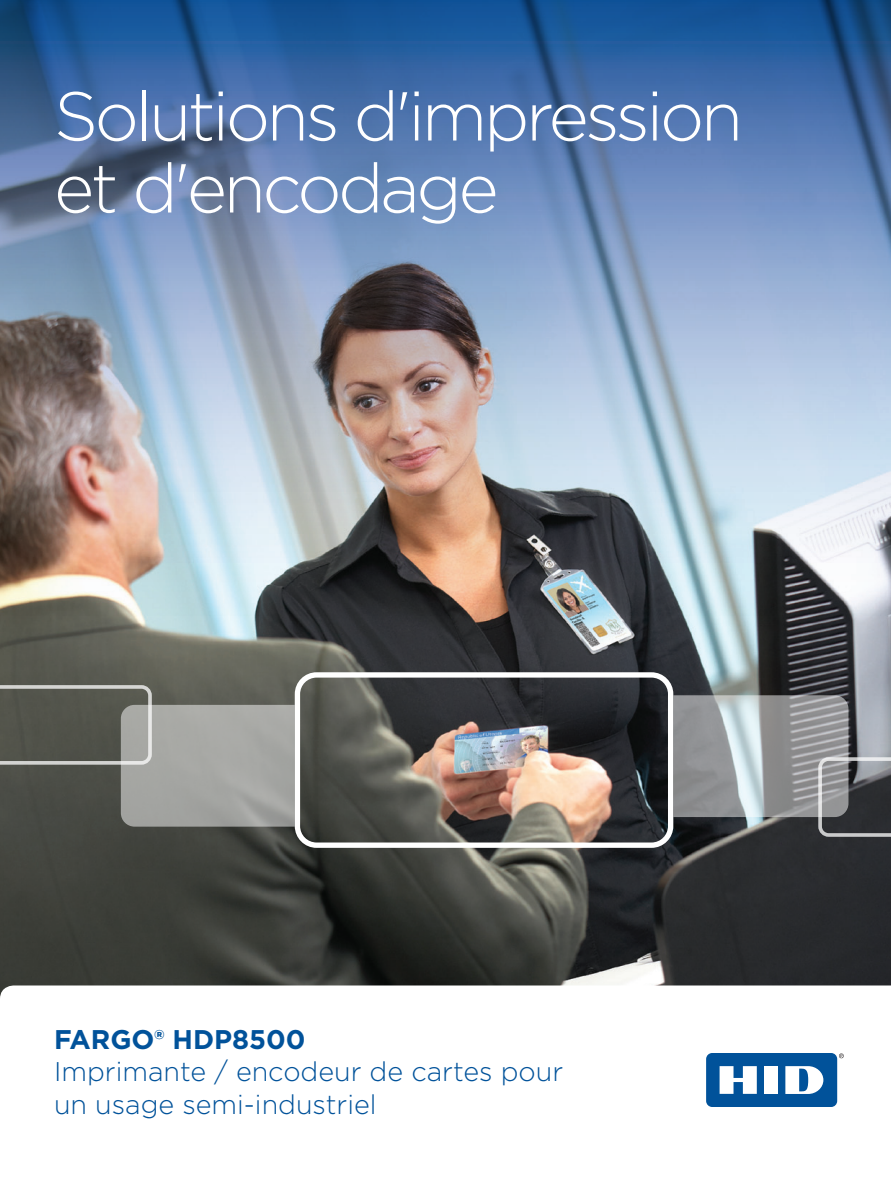
<style>
.page{position:relative;width:891px;height:1188px;background:#fff}
.page>*{position:absolute;margin:0;border:0;box-sizing:border-box;transform-origin:0 0}
.t1{font:300 69px/72px "Gotham";letter-spacing:-.05em;color:#fff}
.t2{font:300 27px/32.4px "Gotham";color:#01529a}
.t3{font:700 27px "Gotham";color:#01529a}
</style>
<div class="page">
<img style="left:0;top:0;width:891px;height:986px">
<img style="left:1px;top:0;width:890px;height:657px">
<svg style="left:839px;top:1054px;width:5px;height:4px"></svg>
<div style="left:706px;top:1053px;width:131px;height:54px;background:#01529a;border-radius:6px"></div>
<div style="left:764px;top:1066px;width:14px;height:28px;background:#fff"></div>
<svg style="left:720px;top:1066px;width:37px;height:28px"></svg>
<svg style="left:785px;top:1066px;width:38px;height:28px"></svg>
<div style="left:295px;top:672px;width:378px;height:176px;border:5px solid #fff;border-radius:19px"></div>
<svg style="left:0;top:685px;width:295px;height:142px;background:#7e7f7a"></svg>
<svg style="left:673px;top:695px;width:218px;height:142px;background:#898c8f"></svg>
<p class="t1" style="left:54px;top:78px;width:691px">Solutions d'impression et d'encodage</p>
<p class="t3" style="left:54px;top:1022px;width:253px">FARGO® HDP8500</p>
<p class="t2" style="left:54px;top:1055px;width:511px">Imprimante / encodeur de cartes pour un usage semi-industriel</p>
</div>
